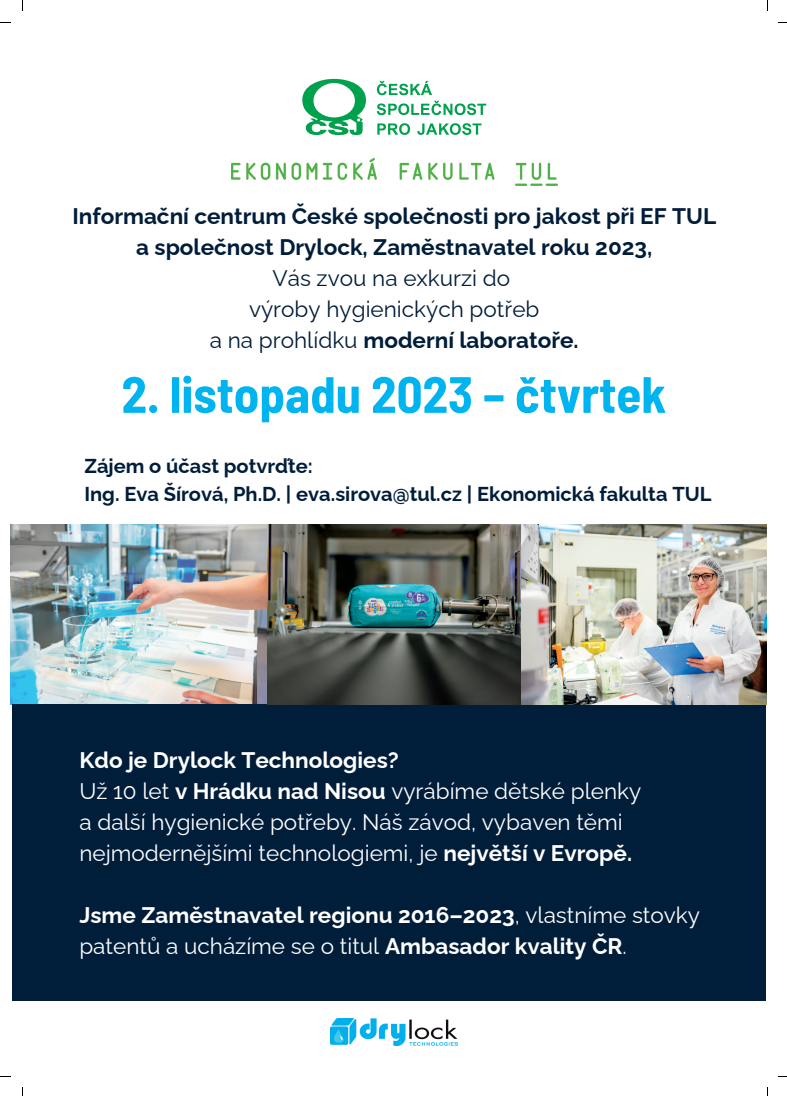
<style>
.page{position:relative;width:787px;height:1096px;background:#fff}
.page>*{position:absolute;margin:0;border:0;box-sizing:border-box;transform-origin:0 0}
.t1{font:700 semi-condensed 50.88px "Barlow";color:#00b4ef}
.t2{font:22.5px/31px "Raleway";color:#fff}
.t3{font:700 22.5px/31px "Raleway";color:#001d3a;text-align:center}
.t4{font:700 22.5px/31px "Raleway";color:#fff}
.t5{font:22.5px "Raleway";color:#001d3a}
.t6{font:700 20.12px "Raleway";color:#001d3a}
.s1{font-weight:400}
.s2{font-weight:700}
</style>
<div class="page">
<img style="left:10px;top:524px;width:756px;height:180px">
<div style="left:12px;top:704px;width:754px;height:296px;background:#001d3a"></div>
<img style="left:231px;top:158px;width:327px;height:27px">
<img style="left:330px;top:1018px;width:128px;height:27px">
<svg style="left:302px;top:79px;width:64px;height:56px"></svg>
<svg style="left:377px;top:81px;width:109px;height:54px"></svg>
<p class="t3" style="left:72px;top:201px;width:645px">Informační centrum České společnosti pro jakost při EF TUL a společnost Drylock, Zaměstnavatel roku 2023,</p>
<p class="t5" style="left:272px;top:265px;width:239px">Vás zvou na exkurzi do</p>
<p class="t5" style="left:249px;top:296px;width:292px">výroby hygienických potřeb</p>
<p class="t3" style="left:210px;top:325px;width:370px"><span class="s1">a na prohlídku</span> moderní laboratoře.</p>
<p class="t1" style="left:122px;top:362px;width:546px">2. listopadu 2023 – čtvrtek</p>
<p class="t6" style="left:84px;top:454px;width:230px">Zájem o účast potvrďte:</p>
<p class="t6" style="left:84px;top:481px;width:629px">Ing. Eva Šírová, Ph.D. | eva.sirova@tul.cz | Ekonomická fakulta TUL</p>
<p class="t4" style="left:79px;top:744px;width:321px">Kdo je Drylock Technologies?</p>
<p class="t2" style="left:79px;top:775px;width:563px">Už 10 let <span class="s2">v Hrádku nad Nisou</span> vyrábíme dětské plenky</p>
<p class="t2" style="left:79px;top:806px;width:554px">a další hygienické potřeby. Náš závod, vybaven těmi nejmodernějšími technologiemi, je <span class="s2">největší v Evropě.</span></p>
<p class="t4" style="left:79px;top:899px;width:622px">Jsme Zaměstnavatel regionu 2016–2023<span class="s1">, vlastníme stovky patentů a ucházíme se o titul</span> Ambasador kvality ČR<span class="s1">.</span></p>
</div>
